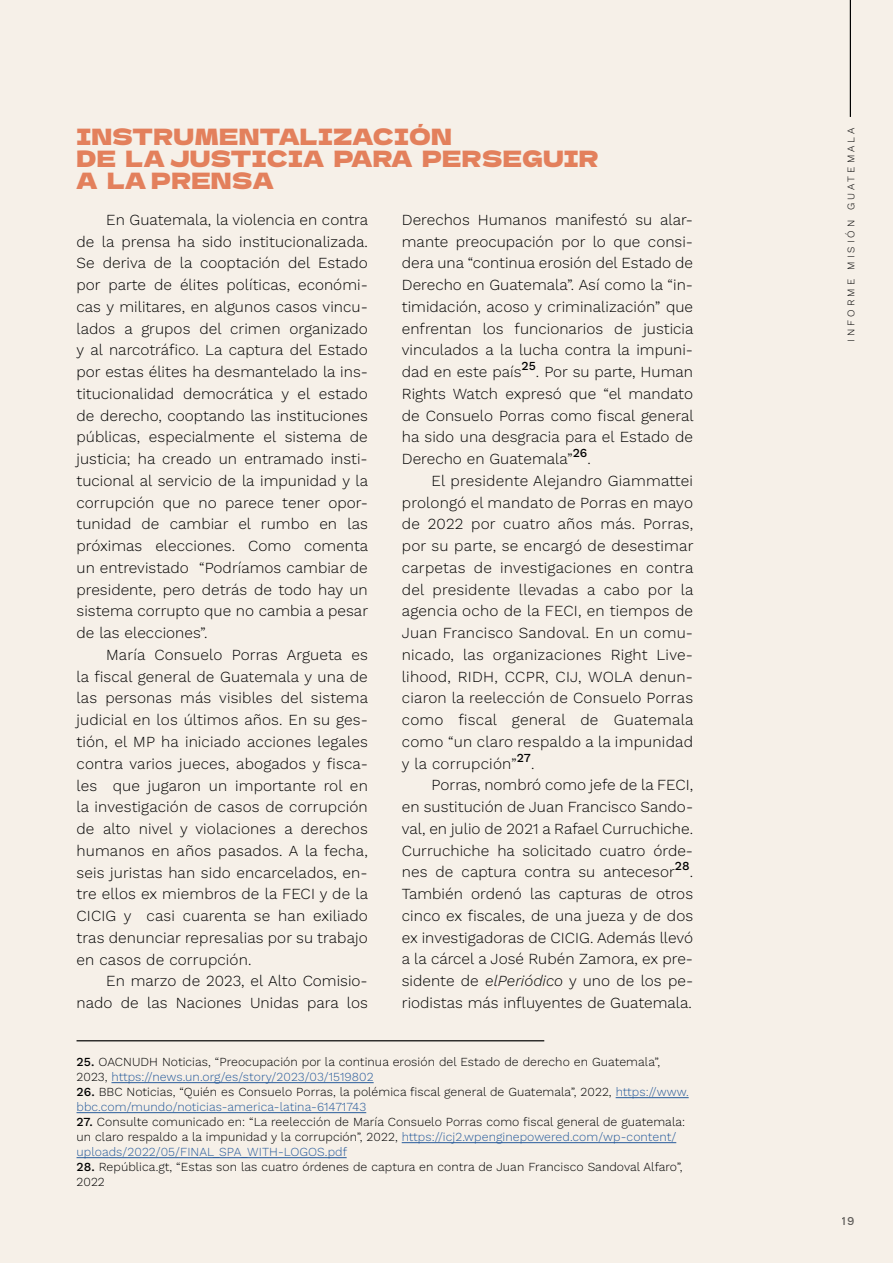
<style>
.page{position:relative;width:893px;height:1263px;background:#f6f0e8}
.page>*{position:absolute;margin:0;border:0;box-sizing:border-box;transform-origin:0 0}
.t1{font:22.5px/21.8px "Dela Gothic One";letter-spacing:.005em;color:#e3805c}
.t2{font:300 15.3px/21.8px "Work Sans";color:#000;text-align:justify}
.t3{font:300 12.3px/15px "Work Sans";letter-spacing:.005em;color:#000}
.t4{font:500 12.3px "Work Sans";letter-spacing:.005em;color:#000}
.t5{font:500 12px "Work Sans";color:#000}
.t6{font:300 10.2px "Work Sans";letter-spacing:.3em;color:#000}
.s1{font-style:italic}
.s2{font-weight:500}
.s3{color:#275b9b}
</style>
<div class="page">
<hr style="left:850px;top:0;width:1px;height:117px;background:#000">
<hr style="left:77px;top:1040px;width:467px;height:1px;background:#000">
<hr style="left:111px;top:1082px;width:263px;height:1px;background:#275b9b">
<hr style="left:616px;top:1097px;width:73px;height:1px;background:#275b9b">
<hr style="left:77px;top:1112px;width:289px;height:1px;background:#275b9b">
<hr style="left:402px;top:1142px;width:274px;height:1px;background:#275b9b">
<hr style="left:77px;top:1157px;width:270px;height:1px;background:#275b9b">
<h1 class="t1" style="left:77px;top:124px;width:524px">INSTRUMENTALIZACIÓN<br>DE LA JUSTICIA PARA PERSEGUIR<br>A LA PRENSA</h1>
<p class="t2" style="left:77px;top:208px;width:293px;text-indent:30px">En Guatemala, la violencia en contra de la prensa ha sido institucionalizada.<br>Se deriva de la cooptación del Estado por parte de élites políticas, económi&shy;cas y militares, en algunos casos vincu&shy;lados a grupos del crimen organizado y al narcotráfico. La captura del Estado por estas élites ha desmantelado la ins&shy;titucionalidad democrática y el estado de derecho, cooptando las instituciones públicas, especialmente el sistema de justicia; ha creado un entramado insti&shy;tucional al servicio de la impunidad y la corrupción que no parece tener opor&shy;tunidad de cambiar el rumbo en las próximas elecciones. Como comenta un entrevistado “Podríamos cambiar de presidente, pero detrás de todo hay un sistema corrupto que no cambia a pesar de las elecciones”.</p>
<p class="t2" style="left:77px;top:643px;width:293px;text-indent:30px">María Consuelo Porras Argueta es la fiscal general de Guatemala y una de las personas más visibles del sistema judicial en los últimos años. En su ges&shy;tión, el MP ha iniciado acciones legales contra varios jueces, abogados y fisca&shy;les que jugaron un importante rol en la investigación de casos de corrupción de alto nivel y violaciones a derechos humanos en años pasados. A la fecha, seis juristas han sido encarcelados, en&shy;tre ellos ex miembros de la FECI y de la CICIG y casi cuarenta se han exiliado tras denunciar represalias por su trabajo en casos de corrupción.</p>
<p class="t2" style="left:77px;top:970px;width:293px;text-align:right">En marzo de 2023, el Alto Comisio&shy;nado de las Naciones Unidas para los</p>
<p class="t2" style="left:402px;top:208px;width:293px">Derechos Humanos manifestó su alar&shy;mante preocupación por lo que consi&shy;dera una “continua erosión del Estado de Derecho en Guatemala”. Así como la “in&shy;timidación, acoso y criminalización” que enfrentan los funcionarios de justicia vinculados a la lucha contra la impuni&shy;dad en este país</p>
<p class="t4" style="left:522px;top:356px;width:16px">25</p>
<p class="t2" style="left:402px;top:360px;width:293px;text-indent:134px">. Por su parte, Human Rights Watch expresó que “el mandato de Consuelo Porras como fiscal general ha sido una desgracia para el Estado de Derecho en Guatemala”</p>
<p class="t4" style="left:573px;top:443px;width:16px">26</p>
<p class="t2" style="left:587px;top:447px;width:5px">.</p>
<p class="t2" style="left:432px;top:469px;width:263px">El presidente Alejandro Giammattei</p>
<p class="t2" style="left:402px;top:491px;width:293px">prolongó el mandato de Porras en mayo</p>
<p class="t2" style="left:402px;top:513px;width:293px">de 2022 por cuatro años más. Porras,</p>
<p class="t2" style="left:402px;top:534px;width:293px">por su parte, se encargó de desestimar</p>
<p class="t2" style="left:402px;top:556px;width:293px">carpetas de investigaciones en contra</p>
<p class="t2" style="left:402px;top:578px;width:293px">del presidente llevadas a cabo por la</p>
<p class="t2" style="left:402px;top:600px;width:293px">agencia ocho de la FECI, en tiempos de</p>
<p class="t2" style="left:402px;top:621px;width:293px">Juan Francisco Sandoval. En un comu-</p>
<p class="t2" style="left:402px;top:643px;width:293px">nicado, las organizaciones Right Live-</p>
<p class="t2" style="left:402px;top:665px;width:293px">lihood, RIDH, CCPR, CIJ, WOLA denun-</p>
<p class="t2" style="left:402px;top:687px;width:293px">ciaron la reelección de Consuelo Porras</p>
<p class="t2" style="left:402px;top:708px;width:293px">como fiscal general de Guatemala</p>
<p class="t2" style="left:402px;top:730px;width:293px">como “un claro respaldo a la impunidad</p>
<p class="t2" style="left:402px;top:752px;width:116px">y la corrupción”</p>
<p class="t4" style="left:517px;top:748px;width:16px">27</p>
<p class="t2" style="left:531px;top:752px;width:5px">.</p>
<p class="t2" style="left:432px;top:774px;width:263px">Porras, nombró como jefe de la FECI,</p>
<p class="t2" style="left:402px;top:795px;width:293px">en sustitución de Juan Francisco Sando-</p>
<p class="t2" style="left:402px;top:817px;width:293px">val, en julio de 2021 a Rafael Curruchiche.</p>
<p class="t2" style="left:402px;top:839px;width:293px">Curruchiche ha solicitado cuatro órde-</p>
<p class="t2" style="left:402px;top:861px;width:274px">nes de captura contra su antecesor</p>
<p class="t4" style="left:675px;top:857px;width:16px">28</p>
<p class="t2" style="left:402px;top:861px;width:293px;text-indent:288px">.<br>También ordenó las capturas de otros cinco ex fiscales, de una jueza y de dos ex investigadoras de CICIG. Además llevó a la cárcel a José Rubén Zamora, ex pre&shy;sidente de <span class="s1">elPeriódico</span> y uno de los pe&shy;riodistas más influyentes de Guatemala.</p>
<p class="t3" style="left:77px;top:1054px;width:585px"><span class="s2">25.</span> OACNUDH Noticias, “Preocupación por la continua erosión del Estado de derecho en Guatemala”,<br>2023, <span class="s3">https://news.un.org/es/story/2023/03/1519802</span></p>
<p class="t3" style="left:77px;top:1084px;width:614px"><span class="s2">26.</span> BBC Noticias, “Quién es Consuelo Porras, la polémica fiscal general de Guatemala”, 2022, <span class="s3">https://www. bbc.com/mundo/noticias-america-latina-61471743</span></p>
<p class="t3" style="left:77px;top:1114px;width:610px"><span class="s2">27.</span> Consulte comunicado en: “La reelección de María Consuelo Porras como fiscal general de guatemala: un claro respaldo a la impunidad y la corrupción”, 2022, <span class="s3">https://icj2.wpenginepowered.com/wp-content/ uploads/2022/05/FINAL_SPA_WITH-LOGOS.pdf</span></p>
<p class="t3" style="left:77px;top:1159px;width:608px"><span class="s2">28.</span> República.gt, “Estas son las cuatro órdenes de captura en contra de Juan Francisco Sandoval Alfaro”,<br>2022</p>
<p class="t6" style="left:843px;top:342px;width:216px;rotate:-90deg">INFORME MISIÓN GUATEMALA</p>
<p class="t5" style="left:842px;top:1211px;width:14px">19</p>
</div>
